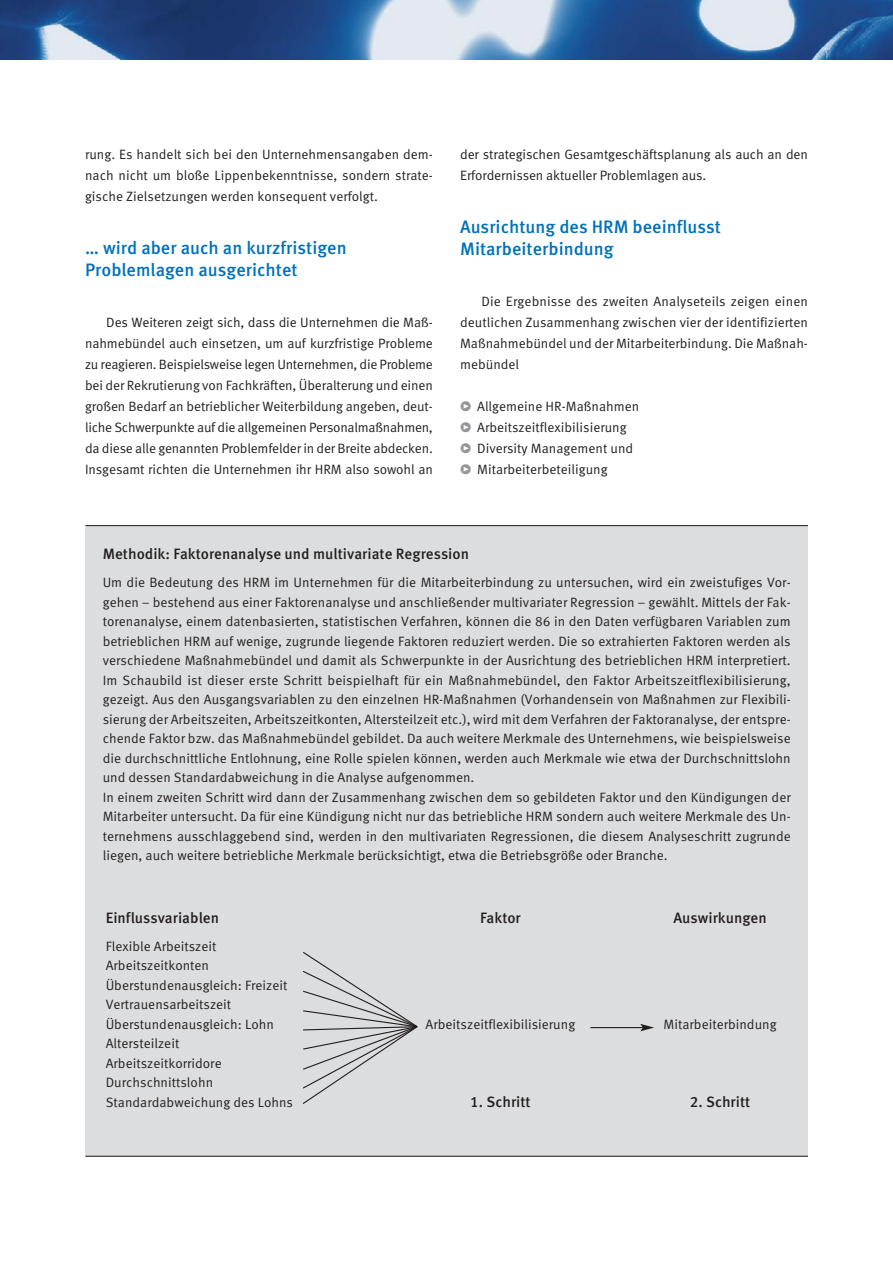
<style>
.page{position:relative;width:893px;height:1263px;background:#fff}
.page>*{position:absolute;margin:0;border:0;box-sizing:border-box;transform-origin:0 0}
.t1{font:500 18px/21.6px "Meta Pro";color:#0071bc}
.t2{font:500 15px "Meta Pro";color:#231f20}
.t3{font:13.5px/19.5px "Meta Pro";color:#231f20}
.s1{color:#939598}
</style>
<div class="page">
<img style="left:0;top:0;width:892px;height:60px">
<div style="left:85px;top:525px;width:723px;height:631px;background:#dcddde"></div>
<hr style="left:85px;top:525px;width:723px;height:1px;background:#231f20">
<hr style="left:85px;top:1156px;width:723px;height:1px;background:#231f20">
<hr style="left:590px;top:1027px;width:53px;height:1px;background:#231f20">
<svg style="left:640px;top:1024px;width:14px;height:7px"></svg>
<svg style="left:302px;top:952px;width:116px;height:152px"></svg>
<p class="t3" style="left:85px;top:145px;width:349px;line-height:21px;text-align:justify">rung. Es handelt sich bei den Unternehmensangaben dem&shy;nach nicht um bloße Lippenbekenntnisse, sondern strate - gische Zielsetzungen werden konsequent verfolgt.</p>
<h1 class="t1" style="left:85px;top:239px;width:263px">… wird aber auch an kurzfristigen<br>Problemlagen ausgerichtet</h1>
<p class="t3" style="left:85px;top:313px;width:349px;line-height:21px;text-align:justify;text-indent:21px">Des Weiteren zeigt sich, dass die Unternehmen die Maß&shy;nahmebündel auch einsetzen, um auf kurzfristige Probleme zu reagieren. Beispielsweise legen Unternehmen, die Probleme bei der Rekrutierung von Fachkräften, Überalterung und einen großen Bedarf an betrieblicher Weiterbildung angeben, deut&shy;liche Schwerpunkte auf die allgemeinen Personalmaßnahmen, da diese alle genannten Problemfelder in der Breite abdecken.<br>Insgesamt richten die Unternehmen ihr HRM also sowohl an</p>
<p class="t3" style="left:460px;top:145px;width:349px;line-height:21px">der strategischen Gesamtgeschäftsplanung als auch an den<br>Erfordernissen aktueller Problemlagen aus.</p>
<h1 class="t1" style="left:460px;top:218px;width:262px">Ausrichtung des HRM beeinflusst<br>Mitarbeiterbindung</h1>
<p class="t3" style="left:460px;top:292px;width:349px;line-height:21px;text-align:justify;text-indent:21px">Die Ergebnisse des zweiten Analyseteils zeigen einen deutlichen Zusammenhang zwischen vier der identifizierten Maßnahmebündel und der Mitarbeiterbindung. Die Maßnah&shy;mebündel</p>
<p class="t3" style="left:460px;top:398px;width:181px"><span class="s1">•</span> Allgemeine HR-Maßnahmen</p>
<p class="t3" style="left:460px;top:419px;width:168px"><span class="s1">•</span> Arbeitszeitflexibilisierung</p>
<p class="t3" style="left:460px;top:440px;width:175px"><span class="s1">•</span> Diversity Management und</p>
<p class="t3" style="left:460px;top:461px;width:149px"><span class="s1">•</span> Mitarbeiterbeteiligung</p>
<p class="t2" style="left:103px;top:548px;width:368px">Methodik: Faktorenanalyse und multivariate Regression</p>
<p class="t3" style="left:103px;top:574px;width:689px">Um die Bedeutung des HRM im Unternehmen für die Mitarbeiterbindung zu untersuchen, wird ein zweistufiges Vor - gehen – bestehend aus einer Faktorenanalyse und anschließender multivariater Regression – gewählt. Mittels der Fak&shy;torenanalyse, einem datenbasierten, statistischen Verfahren, können die 86 in den Daten verfügbaren Variablen zum betrieblichen HRM auf wenige, zugrunde liegende Faktoren reduziert werden. Die so extrahierten Faktoren werden als verschiedene Maßnahmebündel und damit als Schwerpunkte in der Ausrichtung des betrieblichen HRM interpretiert.<br>Im Schaubild ist dieser erste Schritt beispielhaft für ein Maßnahmebündel, den Faktor Arbeitszeitflexibilisierung, gezeigt. Aus den Ausgangsvariablen zu den einzelnen HR-Maßnahmen (Vorhandensein von Maßnahmen zur Flexibili&shy;sierung der Arbeitszeiten, Arbeitszeitkonten, Altersteilzeit etc.), wird mit dem Verfahren der Faktoranalyse, der entspre&shy;chende Faktor bzw. das Maßnahmebündel gebildet. Da auch weitere Merkmale des Unternehmens, wie beispielsweise die durchschnittliche Entlohnung, eine Rolle spielen können, werden auch Merkmale wie etwa der Durchschnittslohn und dessen Standardabweichung in die Analyse aufgenommen.<br>In einem zweiten Schritt wird dann der Zusammenhang zwischen dem so gebildeten Faktor und den Kündigungen der Mitarbeiter untersucht. Da für eine Kündigung nicht nur das betriebliche HRM sondern auch weitere Merkmale des Un&shy;ternehmens ausschlaggebend sind, werden in den multivariaten Regressionen, die diesem Analyseschritt zugrunde liegen, auch weitere betriebliche Merkmale berücksichtigt, etwa die Betriebsgröße oder Branche.</p>
<p class="t2" style="left:106px;top:912px;width:115px">Einflussvariablen</p>
<p class="t2" style="left:480px;top:912px;width:42px">Faktor</p>
<p class="t2" style="left:673px;top:912px;width:95px">Auswirkungen</p>
<p class="t3" style="left:106px;top:937px;width:183px">Flexible Arbeitszeit<br>Arbeitszeitkonten<br>Überstundenausgleich: Freizeit<br>Vertrauensarbeitszeit<br>Überstundenausgleich: Lohn</p>
<p class="t3" style="left:426px;top:1015px;width:151px">Arbeitszeitflexibilisierung</p>
<p class="t3" style="left:663px;top:1015px;width:115px">Mitarbeiterbindung</p>
<p class="t3" style="left:106px;top:1035px;width:189px">Altersteilzeit<br>Arbeitszeitkorridore<br>Durchschnittslohn<br>Standardabweichung des Lohns</p>
<p class="t2" style="left:470px;top:1096px;width:62px">1. Schritt</p>
<p class="t2" style="left:690px;top:1096px;width:62px">2. Schritt</p>
</div>
